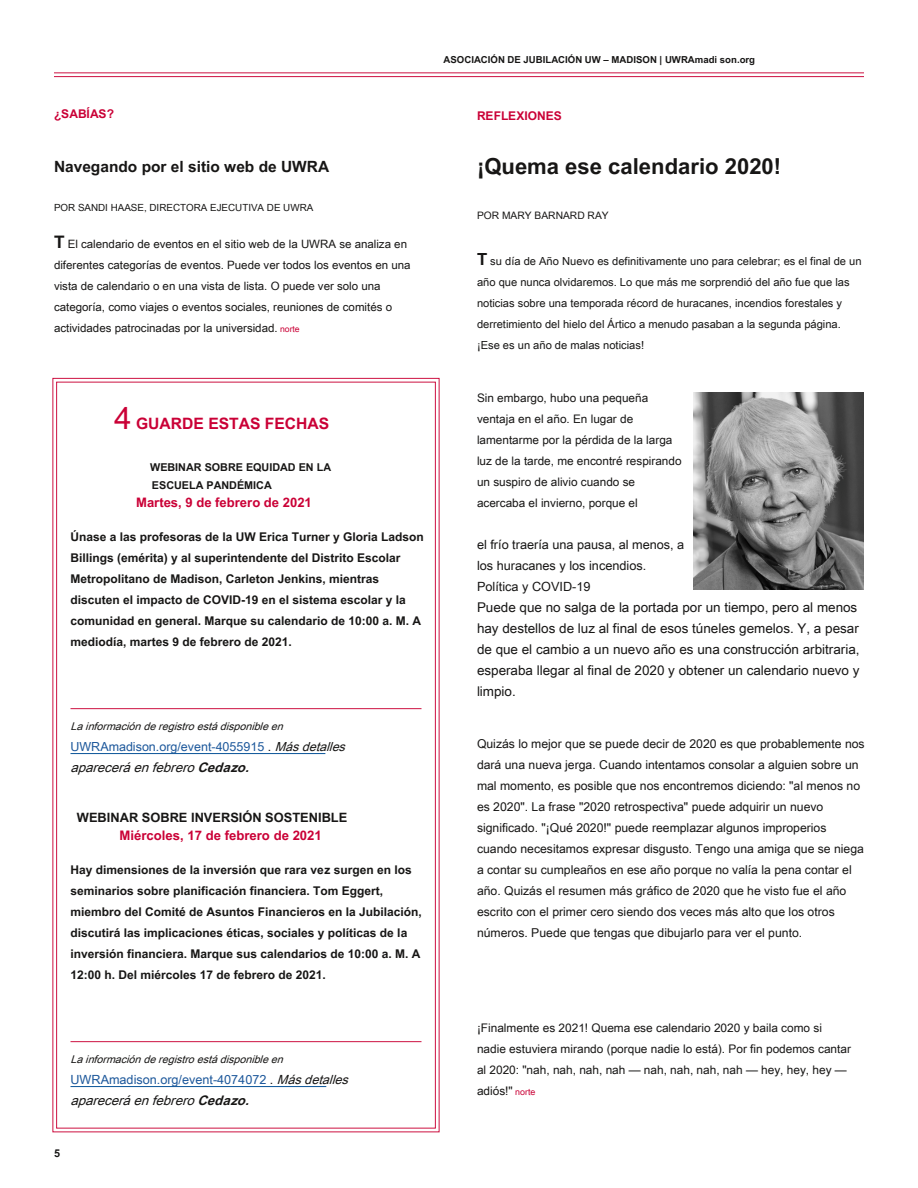
<style>
.page{position:relative;width:918px;height:1188px;background:#fff}
.page>*{position:absolute;margin:0;border:0;box-sizing:border-box;transform-origin:0 0}
.t1{font:700 22.05px "Arial Unicode MS";color:#171615}
.t2{font:700 15.6px "Arial Unicode MS";color:#ca0036}
.t3{font:700 15.45px "Arial Unicode MS";color:#171615}
.t4{font:13.5px/21px "Arial Unicode MS";color:#171615}
.t5{font:italic 13.2px "Arial Unicode MS";color:#171615}
.t6{font:700 13.2px "Arial Unicode MS";color:#ca0036}
.t7{font:700 13.05px "Arial Unicode MS";color:#ca0036}
.t8{font:700 12.9px "Arial Unicode MS";color:#171615}
.t9{font:12.75px/21px "Arial Unicode MS";color:#171615}
.t10{font:12.6px "Arial Unicode MS";color:#1d589b}
.t11{font:12.45px "Arial Unicode MS";color:#1d589b}
.t12{font:12.15px/21px "Arial Unicode MS";color:#171615}
.t13{font:700 12px/21px "Arial Unicode MS";color:#171615}
.t14{font:700 12px "Arial Unicode MS";color:#ca0036}
.t15{font:11.85px/21px "Arial Unicode MS";color:#171615}
.t16{font:11.7px/21px "Arial Unicode MS";color:#171615}
.t17{font:11.55px/21px "Arial Unicode MS";color:#171615}
.t18{font:11.1px/21px "Arial Unicode MS";color:#171615}
.t19{font:700 10.8px/18px "Arial Unicode MS";color:#171615}
.t20{font:italic 10.65px "Arial Unicode MS";color:#171615}
.t21{font:10.2px "Arial Unicode MS";color:#171615}
.t22{font:9.9px "Arial Unicode MS";color:#171615}
.t23{font:700 9.6px "Arial Unicode MS";color:#171615}
.s1{font-weight:700;font-size:17.25px}
.s2{font-size:8.55px;color:#ca0036}
.s3{font-weight:700;font-size:16.65px}
.s4{font-weight:400;font-size:31.35px}
.s5{color:#171615}
.s6{font-style:italic;color:#171615}
.s7{font-weight:700}
.s8{font-size:8.85px;color:#ca0036}
</style>
<div class="page">
<hr style="left:54px;top:72px;width:810px;height:1px;background:#cd1141">
<hr style="left:54px;top:76px;width:810px;height:1px;background:#cd1141">
<img style="left:693px;top:393px;width:171px;height:197px">
<svg style="left:52px;top:378px;width:388px;height:755px"></svg>
<p class="t23" style="left:444px;top:53px;width:313px">ASOCIACIÓN DE JUBILACIÓN UW – MADISON | UWRAmadi son.org</p>
<p class="t14" style="left:54px;top:105px;width:61px">¿SABÍAS?</p>
<p class="t14" style="left:477px;top:107px;width:86px">REFLEXIONES</p>
<p class="t3" style="left:54px;top:155px;width:277px">Navegando por el sitio web de UWRA</p>
<h1 class="t1" style="left:477px;top:150px;width:306px">¡Quema ese calendario 2020!</h1>
<p class="t22" style="left:54px;top:200px;width:261px">POR SANDI HAASE, DIRECTORA EJECUTIVA DE UWRA</p>
<p class="t17" style="left:54px;top:233px;width:358px"><span class="s1">T</span> El calendario de eventos en el sitio web de la UWRA se analiza en diferentes categorías de eventos. Puede ver todos los eventos en una vista de calendario o en una vista de lista. O puede ver solo una categoría, como viajes o eventos sociales, reuniones de comités o actividades patrocinadas por la universidad. <span class="s2">norte</span></p>
<p class="t21" style="left:477px;top:208px;width:133px">POR MARY BARNARD RAY</p>
<p class="t18" style="left:477px;top:250px;width:386px"><span class="s3">T</span> su día de Año Nuevo es definitivamente uno para celebrar; es el final de un año que nunca olvidaremos. Lo que más me sorprendió del año fue que las noticias sobre una temporada récord de huracanes, incendios forestales y derretimiento del hielo del Ártico a menudo pasaban a la segunda página. ¡Ese es un año de malas noticias!</p>
<h2 class="t2" style="left:114px;top:412px;width:217px"><span class="s4">4</span> GUARDE ESTAS FECHAS</h2>
<p class="t19" style="left:150px;top:457px;width:182px">WEBINAR SOBRE EQUIDAD EN LA<br>ESCUELA PANDÉMICA</p>
<p class="t7" style="left:136px;top:493px;width:177px">Martes, 9 de febrero de 2021</p>
<p class="t13" style="left:70px;top:526px;width:355px">Únase a las profesoras de la UW Erica Turner y Gloria Ladson Billings (emérita) y al superintendente del Distrito Escolar Metropolitano de Madison, Carleton Jenkins, mientras discuten el impacto de COVID-19 en el sistema escolar y la comunidad en general. Marque su calendario de 10:00 a. M. A mediodía, martes 9 de febrero de 2021.</p>
<p class="t20" style="left:70px;top:719px;width:218px">Lainformaciónderegistroestádisponibleen</p>
<p class="t11" style="left:70px;top:738px;width:281px">UWRAmadison.org/event-4055915 <span class="s5">.</span> <span class="s6">Másdetalles</span></p>
<p class="t5" style="left:70px;top:758px;width:185px">apareceráenfebrero<span class="s7">Cedazo.</span></p>
<p class="t8" style="left:77px;top:808px;width:272px">WEBINAR SOBRE INVERSIÓN SOSTENIBLE</p>
<p class="t6" style="left:119px;top:825px;width:204px">Miércoles, 17 de febrero de 2021</p>
<p class="t13" style="left:70px;top:859px;width:353px">Hay dimensiones de la inversión que rara vez surgen en los seminarios sobre planificación financiera. Tom Eggert, miembro del Comité de Asuntos Financieros en la Jubilación, discutirá las implicaciones éticas, sociales y políticas de la inversión financiera. Marque sus calendarios de 10:00 a. M. A 12:00 h. Del miércoles 17 de febrero de 2021.</p>
<p class="t20" style="left:70px;top:1052px;width:218px">Lainformaciónderegistroestádisponibleen</p>
<p class="t10" style="left:70px;top:1071px;width:284px">UWRAmadison.org/event-4074072 <span class="s5">.</span> <span class="s6">Másdetalles</span></p>
<p class="t5" style="left:70px;top:1091px;width:185px">apareceráenfebrero<span class="s7">Cedazo.</span></p>
<p class="t19" style="left:54px;top:1143px;width:8px">5</p>
<p class="t16" style="left:477px;top:387px;width:206px">Sin embargo, hubo una pequeña ventaja en el año. En lugar de lamentarme por la pérdida de la larga luz de la tarde, me encontré respirando un suspiro de alivio cuando se acercaba el invierno, porque el</p>
<p class="t9" style="left:477px;top:533px;width:209px">el frío traería una pausa, al menos, a los huracanes y los incendios.<br>Política y COVID-19</p>
<p class="t4" style="left:477px;top:596px;width:384px">Puede que no salga de la portada por un tiempo, pero al menos hay destellos de luz al final de esos túneles gemelos. Y, a pesar de que el cambio a un nuevo año es una construcción arbitraria, esperaba llegar al final de 2020 y obtener un calendario nuevo y limpio.</p>
<p class="t12" style="left:477px;top:733px;width:389px">Quizás lo mejor que se puede decir de 2020 es que probablemente nos dará una nueva jerga. Cuando intentamos consolar a alguien sobre un mal momento, es posible que nos encontremos diciendo: "al menos no es 2020". La frase "2020 retrospectiva" puede adquirir un nuevo significado. "¡Qué 2020!" puede reemplazar algunos improperios cuando necesitamos expresar disgusto. Tengo una amiga que se niega a contar su cumpleaños en ese año porque no valía la pena contar el año. Quizás el resumen más gráfico de 2020 que he visto fue el año escrito con el primer cero siendo dos veces más alto que los otros números. Puede que tengas que dibujarlo para ver el punto.</p>
<p class="t15" style="left:477px;top:1017px;width:376px">¡Finalmente es 2021! Quema ese calendario 2020 y baila como si nadie estuviera mirando (porque nadie lo está). Por fin podemos cantar al 2020: "nah, nah, nah, nah — nah, nah, nah, nah — hey, hey, hey — adiós!" <span class="s8">norte</span></p>
</div>
